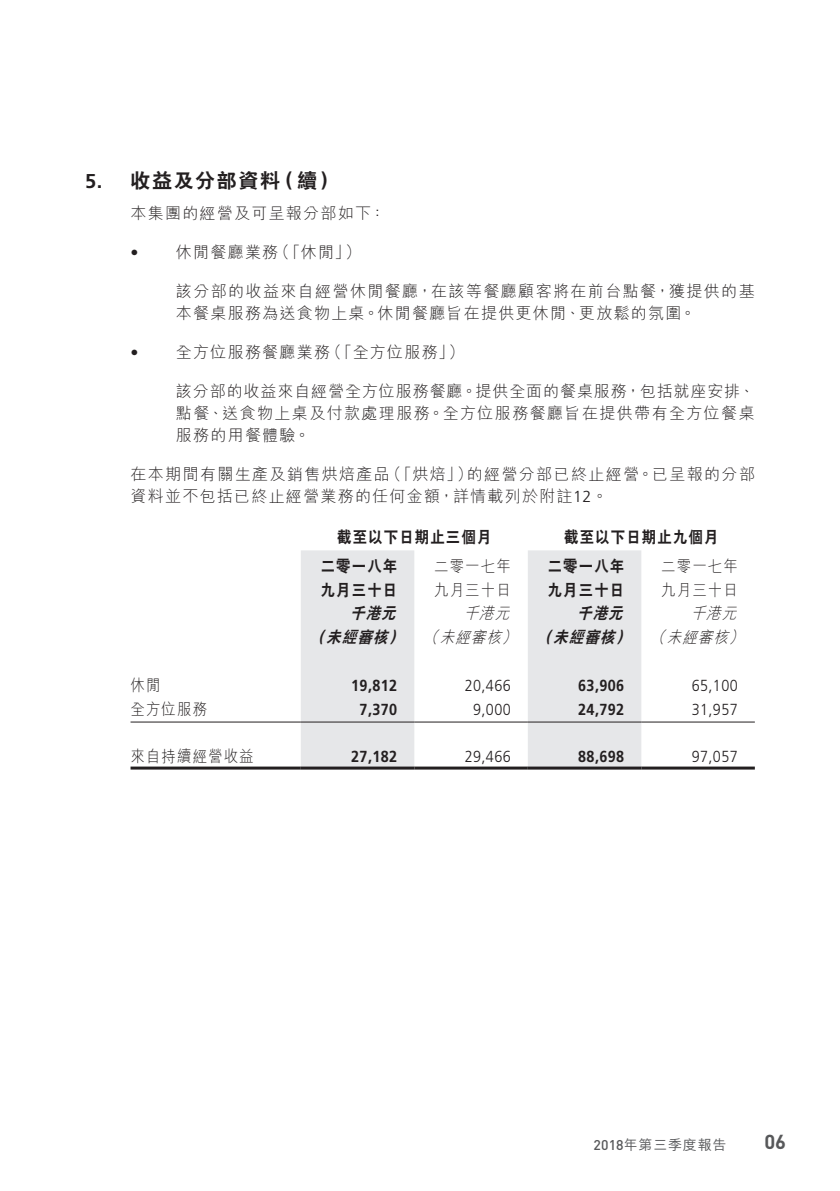
<style>
.page{position:relative;width:840px;height:1191px;background:#fff}
.page>*{position:absolute;margin:0;border:0;box-sizing:border-box;transform-origin:0 0}
.t1{font:800 20px "C Hei 2 HK";letter-spacing:.08em;color:#231f20}
.t2{font:700 20px "DIN";color:#57585a}
.t3{font:700 20px "Frutiger LT Std";color:#231f20}
.t4{font:300 16px/22px "M Hei HK";letter-spacing:.08em;color:#231f20}
.t5{font:800 16px/29.6px "C Hei 2 HK";letter-spacing:.08em;color:#231f20;scale:.9 1}
.t6{font:300 16px/24px "M Hei HK";letter-spacing:.08em;color:#231f20;scale:.9 1}
.t7{font:300 16px "Frutiger LT Std";letter-spacing:.03em;color:#231f20;scale:.9 1}
.t8{font:700 16px "Frutiger LT Std";letter-spacing:.03em;color:#231f20;scale:.9 1}
.t9{font:italic 800 16px "C Hei 2 HK";color:#231f20;scale:.9 1}
.t10{font:italic 300 16px "M Hei HK";color:#231f20;scale:.9 1}
.t11{font:300 16px "Frutiger LT Std";letter-spacing:.03em;color:#231f20}
.t12{font:500 14px "M Hei HK";letter-spacing:.055em;color:#57585a}
.s1{font-family:"Frutiger LT Std"}
.s2{font-family:"M Hei HK";font-weight:300}
.s3{font-family:"C Hei 2 HK";font-weight:800}
.s4{font-family:"DIN"}
</style>
<div class="page">
<svg style="left:300px;top:550px;width:341px;height:216px;fill:#e6e7e9"></svg>
<hr style="left:130px;top:721px;width:170px;height:1px;background:#231f20">
<hr style="left:300px;top:721px;width:114px;height:1px;background:#231f20">
<hr style="left:414px;top:721px;width:113px;height:1px;background:#231f20">
<hr style="left:527px;top:721px;width:114px;height:1px;background:#231f20">
<hr style="left:641px;top:721px;width:113px;height:1px;background:#231f20">
<hr style="left:130px;top:766px;width:170px;height:3px;background:#231f20">
<hr style="left:300px;top:766px;width:114px;height:3px;background:#231f20">
<hr style="left:414px;top:766px;width:113px;height:3px;background:#231f20">
<hr style="left:527px;top:766px;width:114px;height:3px;background:#231f20">
<hr style="left:641px;top:766px;width:113px;height:3px;background:#231f20">
<p class="t3" style="left:85px;top:169px;width:19px">5.</p>
<p class="t1" style="left:130px;top:170px;width:151px">收益及分部資料</p>
<p class="t1" style="left:274px;top:170px;width:66px">（續(</p>
<p class="t4" style="left:130px;top:201px;width:256px">本集團的經營及可呈報分部如下：</p>
<p class="t4" style="left:345px;top:240px;width:17px">(</p>
<p class="t4" style="left:274px;top:240px;width:78px">（「休閒「</p>
<p class="t4" style="left:176px;top:240px;width:104px">休閒餐廳業務</p>
<p class="t11" style="left:130px;top:243px;width:9px">•</p>
<p class="t11" style="left:130px;top:343px;width:9px">•</p>
<p class="t4" style="left:176px;top:279px;width:580px">該分部的收益來自經營休閒餐廳，在該等餐廳顧客將在前台點餐，獲提供的基本餐桌服務為送食物上桌。休閒餐廳旨在提供更休閒、更放鬆的氛圍。</p>
<p class="t4" style="left:448px;top:340px;width:17px">(</p>
<p class="t4" style="left:325px;top:340px;width:130px">（「全方位服務「</p>
<p class="t4" style="left:176px;top:340px;width:155px">全方位服務餐廳業務</p>
<p class="t4" style="left:176px;top:379px;width:580px;text-align:justify">該分部的收益來自經營全方位服務餐廳。提供全面的餐桌服務，包括就座安排、點餐、送食物上桌及付款處理服務。全方位服務餐廳旨在提供帶有全方位餐桌服務的用餐體驗。</p>
<p class="t4" style="left:466px;top:462px;width:289px">的經營分部已終止經營。已呈報的分部</p>
<p class="t4" style="left:385px;top:462px;width:89px">（「烘焙」）</p>
<p class="t4" style="left:130px;top:462px;width:478px">在本期間有關生產及銷售烘焙產品<br>資料並不包括已終止經營業務的任何金額，詳情載列於附註<span class="s1">12</span>。</p>
<p class="t5" style="left:564px;top:522px;width:173px">截至以下日期止九個月</p>
<p class="t5" style="left:320px;top:522px;width:191px;text-indent:16px">截至以下日期止三個月二零一八年</p>
<p class="t5" style="left:320px;top:575px;width:86px">九月三十日</p>
<p class="t6" style="left:434px;top:554px;width:86px">二零一七年九月三十日</p>
<p class="t5" style="left:547px;top:554px;width:86px;line-height:24px">二零一八年九月三十日</p>
<p class="t6" style="left:661px;top:554px;width:86px">二零一七年九月三十日</p>
<p class="t10" style="left:690px;top:605px;width:57px">千港元</p>
<p class="t9" style="left:350px;top:605px;width:57px">千港元</p>
<p class="t10" style="left:463px;top:605px;width:57px">千港元</p>
<p class="t9" style="left:577px;top:605px;width:57px">千港元</p>
<p class="t9" style="left:326px;top:629px;width:74px">未經審核</p>
<p class="t9" style="left:553px;top:629px;width:74px">未經審核</p>
<p class="t9" style="left:388px;top:629px;width:61px">） <span class="s2">（</span></p>
<p class="t10" style="left:501px;top:629px;width:61px">） <span class="s3">（</span></p>
<p class="t9" style="left:615px;top:629px;width:61px">） <span class="s2">（</span></p>
<p class="t10" style="left:728px;top:629px;width:22px">(</p>
<p class="t10" style="left:439px;top:629px;width:74px">未經審核</p>
<p class="t10" style="left:666px;top:629px;width:74px">未經審核</p>
<p class="t9" style="left:310px;top:629px;width:22px">（</p>
<p class="t6" style="left:130px;top:672px;width:35px">休閒</p>
<p class="t8" style="left:351px;top:676px;width:53px">19,812</p>
<p class="t7" style="left:464px;top:676px;width:53px">20,466</p>
<p class="t8" style="left:578px;top:676px;width:53px">63,906</p>
<p class="t7" style="left:691px;top:676px;width:53px">65,100</p>
<p class="t6" style="left:130px;top:696px;width:86px">全方位服務</p>
<p class="t8" style="left:359px;top:700px;width:43px">7,370</p>
<p class="t7" style="left:473px;top:700px;width:43px">9,000</p>
<p class="t8" style="left:578px;top:700px;width:53px">24,792</p>
<p class="t7" style="left:691px;top:700px;width:53px">31,957</p>
<p class="t6" style="left:130px;top:743px;width:138px">來自持續經營收益</p>
<p class="t8" style="left:351px;top:746px;width:53px">27,182</p>
<p class="t7" style="left:464px;top:747px;width:53px">29,466</p>
<p class="t8" style="left:578px;top:746px;width:53px">88,698</p>
<p class="t7" style="left:691px;top:747px;width:53px">97,057</p>
<p class="t12" style="left:593px;top:1134px;width:134px"><span class="s4">2018</span>年第三季度報告</p>
<p class="t2" style="left:764px;top:1129px;width:23px">06</p>
</div>
